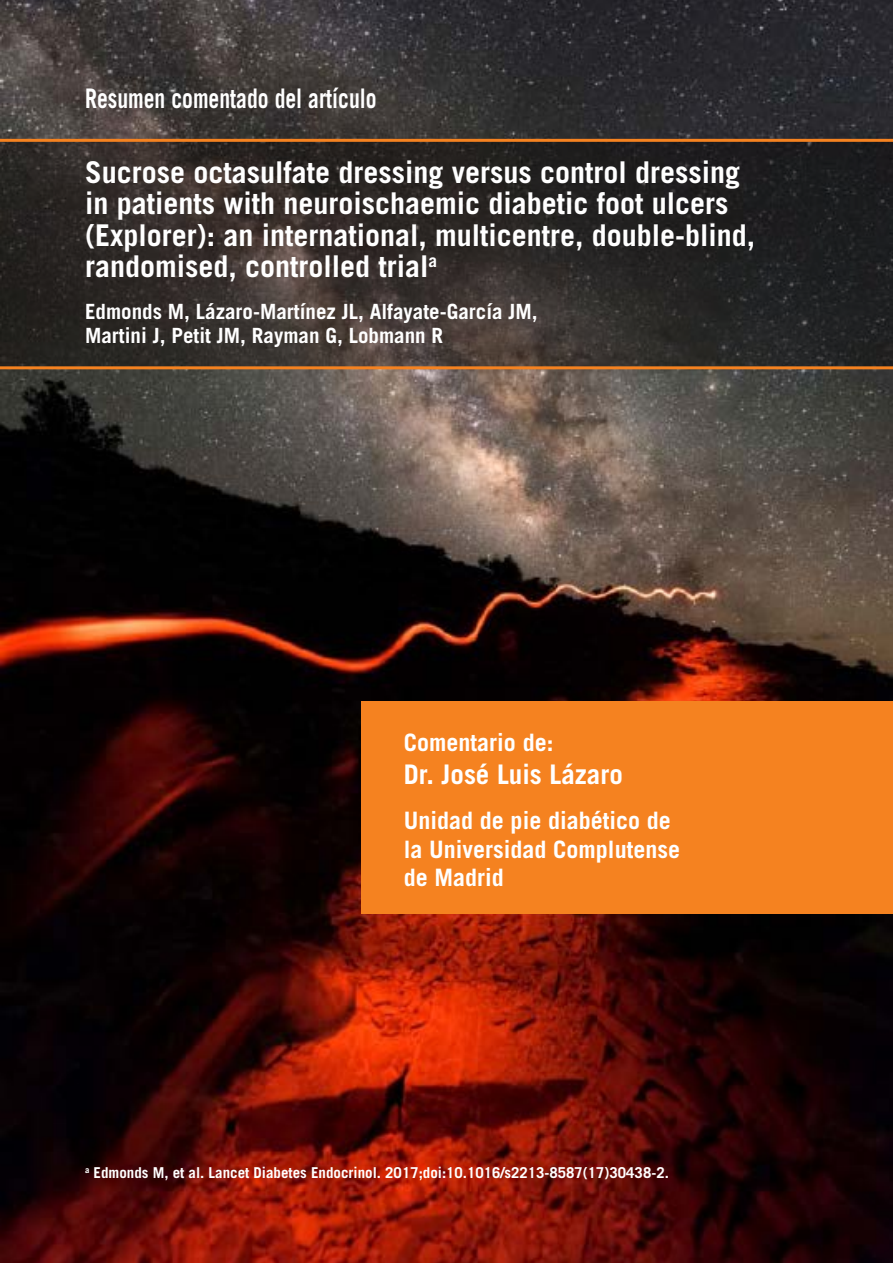
<style>
.page{position:relative;width:893px;height:1263px;background:#fff}
.page>*{position:absolute;margin:0;border:0;box-sizing:border-box;transform-origin:0 0}
.t1{font:700 30px/31.5px "Trade Gothic";color:#fff}
.t2{font:700 27px "Trade Gothic";color:#fff;scale:.8 1}
.t3{font:700 27px "Trade Gothic";color:#fff}
.t4{font:700 24px/28.5px "Trade Gothic";color:#fff}
.t5{font:700 21px/24px "Trade Gothic";color:#fff}
.t6{font:700 15px "Trade Gothic";color:#fff}
</style>
<div class="page">
<img style="left:0;top:0;width:893px;height:1263px">
<div style="left:361px;top:702px;width:532px;height:212px;background:#f58220"></div>
<svg style="left:0;top:139px;width:893px;height:230px;background:#322b27"></svg>
<p class="t2" style="left:85px;top:82px;width:366px">Resumen comentado del artículo</p>
<p class="t1" style="left:85px;top:156px;width:672px">Sucrose octasulfate dressing versus control dressing in patients with neuroischaemic diabetic foot ulcers (Explorer): an international, multicentre, double-blind, randomised, controlled trial<sup>a</sup></p>
<p class="t5" style="left:85px;top:300px;width:454px">Edmonds M, Lázaro-Martínez JL, Alfayate-García JM,<br>Martini J, Petit JM, Rayman G, Lobmann R</p>
<p class="t4" style="left:404px;top:728px;width:151px">Comentario de:</p>
<p class="t3" style="left:404px;top:757px;width:220px">Dr. José Luis Lázaro</p>
<p class="t4" style="left:404px;top:806px;width:277px">Unidad de pie diabético de la Universidad Complutense de Madrid</p>
<p class="t6" style="left:85px;top:1163px;width:585px"><sup>a</sup> Edmonds M, et al. Lancet Diabetes Endocrinol. 2017;doi:10.1016/s2213-8587(17)30438-2.</p>
</div>
